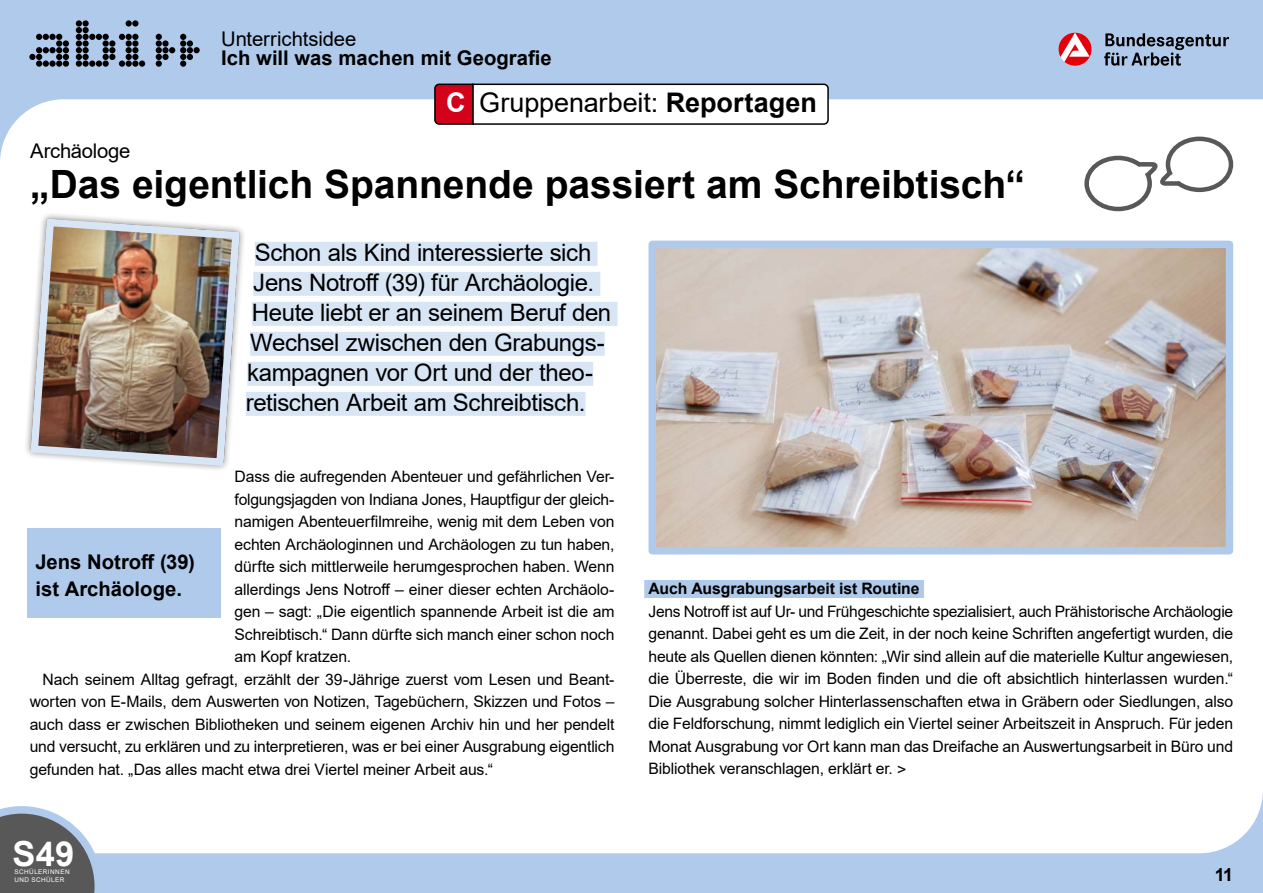
<style>
.page{position:relative;width:1263px;height:893px;background:#b0caeb}
.page>*{position:absolute;margin:0;border:0;box-sizing:border-box;transform-origin:0 0}
.H2_u-idee{font:700 39px "Arial";letter-spacing:-.005em;color:#000}
.t1{font:700 34.5px "Arial";color:#fff}
.t2{font:27px "Arial";letter-spacing:-.005em;color:#000}
.p_Intro_2021{font:24px "Arial";letter-spacing:-.015em;color:#000}
.t3{font:700 20.25px/27px "Arial";color:#000}
.p_OE_13_5{font:20.25px "Arial";letter-spacing:-.005em;color:#000}
.t4{font:700 18px "Arial";color:#000}
.p_oe_reportage{font:15.75px/22.5px "Arial";letter-spacing:-.01em;color:#000;text-align:justify}
.p_reportage{font:15.75px/22.5px "Arial";letter-spacing:-.01em;color:#000;text-align:justify}
.h3_reportage{font:700 15.75px "Arial";letter-spacing:-.005em;color:#000}
.t5{font:6.3px/8.2px "Arial";letter-spacing:.07em;color:#fff}
.s1{font-weight:700;color:#fff}
.s2{font-weight:700}
</style>
<div class="page">
<div style="left:0;top:99px;width:1263px;height:754px;background:#fff"></div>
<svg style="left:0;top:806px;width:102px;height:87px;background:#7c7f84"></svg>
<svg style="left:1104px;top:33px;width:125px;height:33px"></svg>
<svg style="left:1058px;top:33px;width:33px;height:33px"></svg>
<svg style="left:29px;top:34px;width:40px;height:33px"></svg>
<svg style="left:76px;top:20px;width:69px;height:47px"></svg>
<svg style="left:156px;top:34px;width:44px;height:33px"></svg>
<div style="left:644px;top:580px;width:280px;height:18px;background:#b0caeb"></div>
<div style="left:255px;top:242px;width:342px;height:24px;background:#d8e5f5"></div>
<div style="left:253px;top:272px;width:347px;height:24px;background:#d8e5f5"></div>
<div style="left:252px;top:302px;width:365px;height:24px;background:#d8e5f5"></div>
<div style="left:250px;top:332px;width:355px;height:24px;background:#d8e5f5"></div>
<div style="left:247px;top:362px;width:346px;height:24px;background:#d8e5f5"></div>
<div style="left:246px;top:392px;width:339px;height:24px;background:#d8e5f5"></div>
<img style="left:657px;top:250px;width:567px;height:295px">
<div style="left:648px;top:241px;width:585px;height:313px;border:8px solid #b0caeb"></div>
<div style="left:23px;top:211px;width:225px;height:263px;background:#fff"></div>
<img style="left:27px;top:215px;width:217px;height:255px">
<svg style="left:433px;top:83px;width:396px;height:43px;background:#e6d6d8"></svg>
<svg style="left:1084px;top:137px;width:149px;height:74px;background:#e4e4e4"></svg>
<div style="left:27px;top:528px;width:193px;height:89px;background:#b0caeb"></div>
<p class="p_OE_13_5" style="left:221px;top:25px;width:137px">Unterrichtsidee</p>
<p class="t3" style="left:221px;top:45px;width:332px">Ich will was machen mit Geografie</p>
<h3 class="t2" style="left:446px;top:84px;width:372px"><span class="s1">C</span> Gruppenarbeit: <span class="s2">Reportagen</span></h3>
<p class="p_OE_13_5" style="left:30px;top:137px;width:102px">Archäologe</p>
<h2 class="H2_u-idee" style="left:30px;top:157px;width:996px">„Das eigentlich Spannende passiert am Schreibtisch“</h2>
<p class="p_Intro_2021" style="left:255px;top:236px;width:338px">Schon als Kind interessierte sich</p>
<p class="p_Intro_2021" style="left:253px;top:266px;width:342px">Jens Notroff (39) für Archäologie.</p>
<p class="p_Intro_2021" style="left:252px;top:296px;width:361px">Heute liebt er an seinem Beruf den</p>
<p class="p_Intro_2021" style="left:250px;top:326px;width:356px">Wechsel zwischen den Grabungs-</p>
<p class="p_Intro_2021" style="left:247px;top:356px;width:346px">kampagnen vor Ort und der theo-</p>
<p class="p_Intro_2021" style="left:246px;top:386px;width:341px">retischen Arbeit am Schreibtisch.</p>
<p class="p_oe_reportage" style="left:235px;top:465px;width:381px">Dass die aufregenden Abenteuer und gefährlichen Ver&shy;folgungsjagden von Indiana Jones, Hauptfigur der gleich&shy;namigen Abenteuerfilmreihe, wenig mit dem Leben von echten Archäologinnen und Archäologen zu tun haben, dürfte sich mittlerweile herumgesprochen haben. Wenn allerdings Jens Notroff – einer dieser echten Archäolo&shy;gen – sagt: „Die eigentlich spannende Arbeit ist die am Schreibtisch.“ Dann dürfte sich manch einer schon noch am Kopf kratzen.</p>
<p class="p_reportage" style="left:30px;top:668px;width:586px;text-indent:13px">Nach seinem Alltag gefragt, erzählt der 39-Jährige zuerst vom Lesen und Beant&shy;worten von E-Mails, dem Auswerten von Notizen, Tagebüchern, Skizzen und Fotos – auch dass er zwischen Bibliotheken und seinem eigenen Archiv hin und her pendelt und versucht, zu erklären und zu interpretieren, was er bei einer Ausgrabung eigentlich gefunden hat. „Das alles macht etwa drei Viertel meiner Arbeit aus.“</p>
<p class="t3" style="left:35px;top:548px;width:161px">Jens Notroff (39) ist Archäologe.</p>
<h2 class="t1" style="left:13px;top:829px;width:63px">S49</h2>
<p class="t5" style="left:14px;top:868px;width:57px">SCHÜLERINNEN<br>UND SCHÜLER</p>
<h3 class="h3_reportage" style="left:648px;top:577px;width:273px">Auch Ausgrabungsarbeit ist Routine</h3>
<p class="p_oe_reportage" style="left:648px;top:600px;width:586px">Jens Notroff ist auf Ur- und Frühgeschichte spezialisiert, auch Prähistorische Archäologie genannt. Dabei geht es um die Zeit, in der noch keine Schriften angefertigt wurden, die heute als Quellen dienen könnten: „Wir sind allein auf die materielle Kultur angewiesen, die Überreste, die wir im Boden finden und die oft absichtlich hinterlassen wurden.“ Die Ausgrabung solcher Hinterlassenschaften etwa in Gräbern oder Siedlungen, also die Feldforschung, nimmt lediglich ein Viertel seiner Arbeitszeit in Anspruch. Für jeden Monat Ausgrabung vor Ort kann man das Dreifache an Auswertungsarbeit in Büro und Bibliothek veranschlagen, erklärt er. &gt;</p>
<p class="t4" style="left:1215px;top:861px;width:20px">11</p>
</div>
